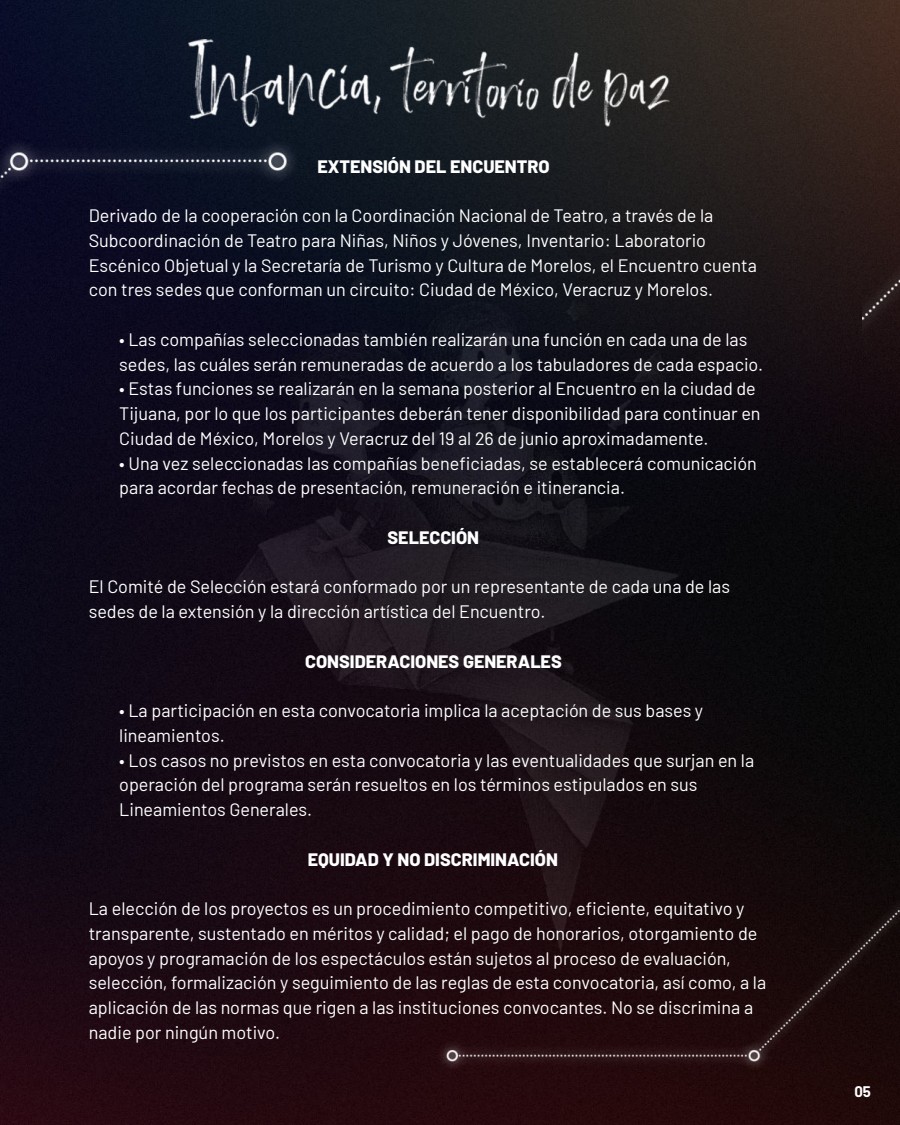
<style>
.page{position:relative;width:900px;height:1125px;background:#fff}
.page>*{position:absolute;margin:0;border:0;box-sizing:border-box;transform-origin:0 0}
.t1{font:18px/24.8px "Barlow";color:#fff}
.t2{font:800 18px "Barlow";color:#fff}
.t3{font:700 15px "Barlow";color:#fff}
</style>
<div class="page">
<img style="left:0;top:0;width:900px;height:1125px">
<img style="left:176px;top:181px;width:548px;height:806px">
<img style="left:189px;top:40px;width:481px;height:87px">
<img style="left:0;top:139px;width:300px;height:188px">
<img style="left:437px;top:837px;width:463px;height:234px">
<img style="left:863px;top:226px;width:37px;height:187px">
<p class="t2" style="left:317px;top:159px;width:234px">EXTENSIÓN DEL ENCUENTRO</p>
<p class="t1" style="left:89px;top:204px;width:670px">Derivado de la cooperación con la Coordinación Nacional de Teatro, a través de la Subcoordinación de Teatro para Niñas, Niños y Jóvenes, Inventario: Laboratorio Escénico Objetual y la Secretaría de Turismo y Cultura de Morelos, el Encuentro cuenta con tres sedes que conforman un circuito: Ciudad de México, Veracruz y Morelos.</p>
<p class="t1" style="left:119px;top:328px;width:646px">ï Las compañías seleccionadas también realizarán una función en cada una de las sedes, las cuáles serán remuneradas de acuerdo a los tabuladores de cada espacio. ï Estas funciones se realizarán en la semana posterior al Encuentro en la ciudad de Tijuana, por lo que los participantes deberán tener disponibilidad para continuar en Ciudad de México, Morelos y Veracruz del 19 al 26 de junio aproximadamente.</p>
<p class="t1" style="left:119px;top:449px;width:639px">• Una vez seleccionadas las compañías beneficiadas, se establecerá comunicación para acordar fechas de presentación, remuneración e itinerancia.</p>
<p class="t2" style="left:388px;top:531px;width:93px">SELECCIÓN</p>
<p class="t1" style="left:89px;top:576px;width:643px">El Comité de Selección estará conformado por un representante de cada una de las sedes de la extensión y la dirección artística del Encuentro.</p>
<p class="t2" style="left:305px;top:654px;width:258px">CONSIDERACIONES GENERALES</p>
<p class="t1" style="left:119px;top:699px;width:637px">ï La participación en esta convocatoria implica la aceptación de sus bases y lineamientos.<br>ï Los casos no previstos en esta convocatoria y las eventualidades que surjan en la operación del programa serán resueltos en los términos estipulados en sus Lineamientos Generales.</p>
<p class="t2" style="left:308px;top:852px;width:252px">EQUIDAD Y NO DISCRIMINACIÓN</p>
<p class="t1" style="left:89px;top:895px;width:679px">La elección de los proyectos es un procedimiento competitivo, eficiente, equitativo y transparente, sustentado en méritos y calidad; el pago de honorarios, otorgamiento de apoyos y programación de los espectáculos están sujetos al proceso de evaluación, selección, formalización y seguimiento de las reglas de esta convocatoria, así como, a la aplicación de las normas que rigen a las instituciones convocantes. No se discrimina a nadie por ningún motivo.</p>
<p class="t3" style="left:854px;top:1083px;width:18px">05</p>
</div>
